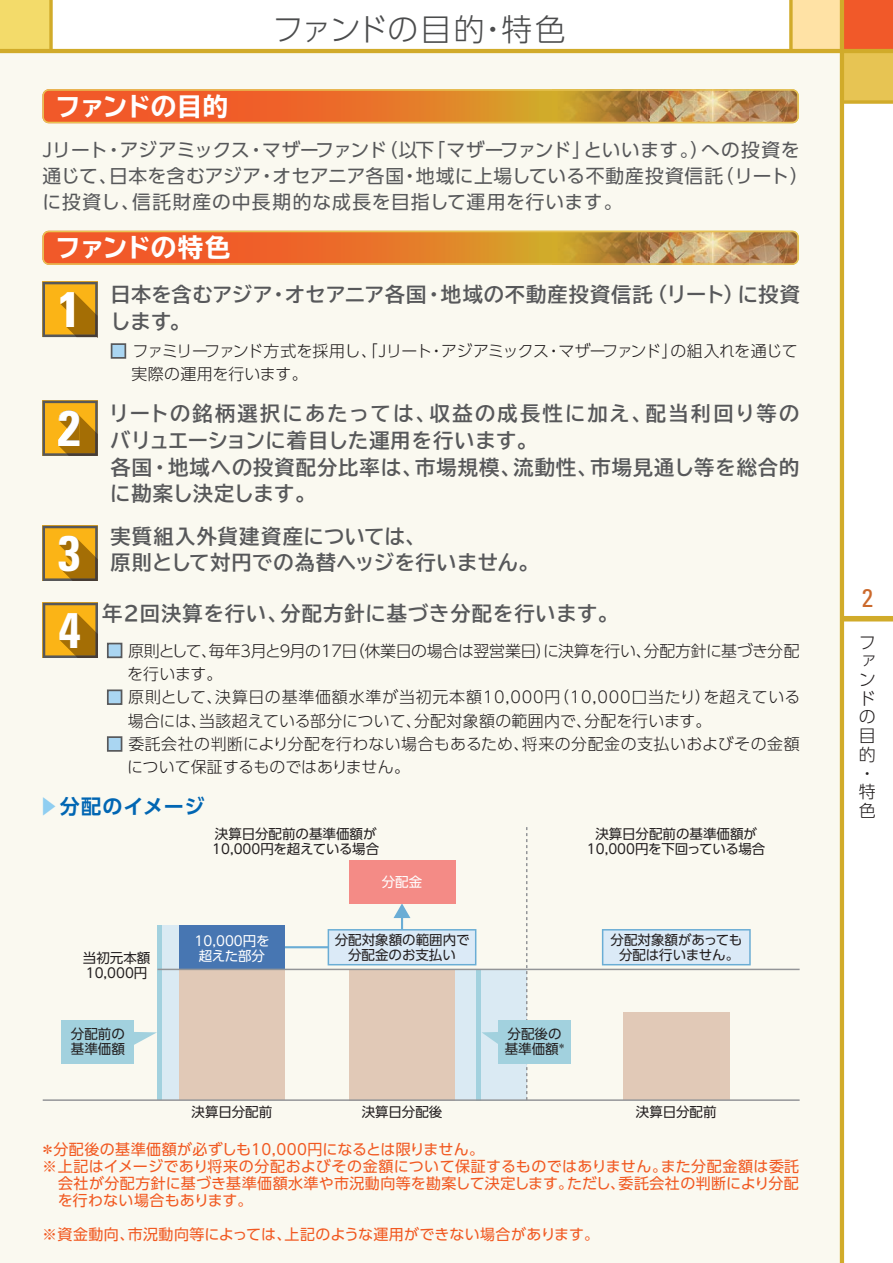
<style>
.page{position:relative;width:893px;height:1263px;background:#fff}
.page>*{position:absolute;margin:0;border:0;box-sizing:border-box;transform-origin:0 0}
.t1{font:700 condensed 49.95px "Univers";color:#fff}
.t2{font:300 30.9px "UD Shin Go Pro";letter-spacing:.005em;color:#4b4c4d}
.t3{font:700 expanded 25.5px "TBUD Go Std";letter-spacing:-.025em;color:#fff}
.t4{font:condensed 25.5px "Univers";color:#cb692c}
.t5{font:700 20.25px/26.7px "TBUD Go Std";letter-spacing:.05em;color:#57585a}
.t6{font:700 20.25px/26.7px "TBUD Go Std";letter-spacing:.025em;color:#57585a}
.t7{font:700 20.1px "UD Shin Go Pro De";letter-spacing:.035em;color:#0166b3}
.t8{font:18.75px/26.2px "UD Shin Go Pro";letter-spacing:.025em;color:#57585a}
.t9{font:300 16.95px/18.8px "UD Shin Go Pro";color:#231f20}
.t10{font:300 15.9px/23.4px "UD Shin Go Pro";letter-spacing:.02em;color:#231f20}
.t11{font:300 15.9px/23.4px "UD Shin Go Pro";color:#231f20}
.t12{font:300 15.9px/23.4px "UD Shin Go Pro";letter-spacing:-.035em;color:#231f20}
.t13{font:300 15.9px/23.4px "UD Shin Go Pro";letter-spacing:-.02em;color:#231f20}
.t14{font:15px "UD Shin Go Pro";letter-spacing:.03em;color:#f15921}
.t15{font:13.5px/15px "UD Shin Go Pro";color:#231f20}
.t16{font:13.5px/15px "UD Shin Go Pro";color:#fff;text-align:center}
.s1{font-weight:500;color:#aad6f2}
.s2{color:#8fcef1}
</style>
<div class="page">
<div style="left:0;top:0;width:51px;height:51px;background:#f3db6a"></div>
<div style="left:842px;top:0;width:51px;height:51px;background:#f15929"></div>
<div style="left:842px;top:51px;width:51px;height:51px;background:#e7c453"></div>
<div style="left:791px;top:0;width:51px;height:51px;background:#ffe2a5"></div>
<div style="left:842px;top:616px;width:51px;height:5px;background:#d1ab2a"></div>
<div style="left:0;top:51px;width:842px;height:1212px;background:#faf9f0"></div>
<hr style="left:840px;top:0;width:4px;height:1263px;background:#d1ab2a">
<hr style="left:0;top:49px;width:893px;height:4px;background:#d1ab2a">
<svg style="left:844px;top:100px;width:49px;height:4px"></svg>
<svg style="left:49px;top:0;width:4px;height:49px"></svg>
<svg style="left:789px;top:0;width:4px;height:49px"></svg>
<svg style="left:42px;top:89px;width:757px;height:34px;background:#db8139"></svg>
<svg style="left:42px;top:231px;width:757px;height:34px;background:#db8139"></svg>
<div style="left:111px;top:343px;width:15px;height:16px;border:2px solid #57585a"></div>
<svg style="left:42px;top:282px;width:56px;height:55px;background:#c8911c"></svg>
<svg style="left:42px;top:526px;width:56px;height:55px;background:#bf8a1a"></svg>
<svg style="left:42px;top:401px;width:56px;height:55px;background:#be8d28"></svg>
<svg style="left:43px;top:603px;width:55px;height:55px;background:#bf8a1a"></svg>
<div style="left:107px;top:643px;width:15px;height:15px;border:2px solid #57585a"></div>
<div style="left:107px;top:689px;width:15px;height:16px;border:2px solid #57585a"></div>
<div style="left:107px;top:736px;width:15px;height:16px;border:2px solid #57585a"></div>
<div style="left:179px;top:925px;width:106px;height:175px;background:#e1c9b7"></div>
<div style="left:349px;top:969px;width:106px;height:131px;background:#e1c9b7"></div>
<div style="left:623px;top:1013px;width:106px;height:87px;background:#e1c9b7"></div>
<div style="left:455px;top:969px;width:72px;height:131px;background:#daeaf3"></div>
<div style="left:476px;top:969px;width:5px;height:131px;background:#a2d1de"></div>
<div style="left:179px;top:925px;width:106px;height:44px;background:#4776b2"></div>
<svg style="left:285px;top:903px;width:191px;height:62px"></svg>
<div style="left:162px;top:925px;width:17px;height:175px;background:#daeaf3"></div>
<hr style="left:158px;top:925px;width:4px;height:175px;background:#a2d1de">
<hr style="left:43px;top:1099px;width:757px;height:2px;background:#939598">
<svg style="left:526px;top:827px;width:1px;height:272px"></svg>
<div style="left:349px;top:860px;width:106px;height:43px;background:#f48b86"></div>
<svg style="left:602px;top:929px;width:149px;height:36px;background:#d1e4f3"></svg>
<div style="left:62px;top:1020px;width:72px;height:44px;background:#a2d1de"></div>
<svg style="left:134px;top:1032px;width:23px;height:13px"></svg>
<div style="left:498px;top:1020px;width:73px;height:44px;background:#a2d1de"></div>
<svg style="left:482px;top:1032px;width:16px;height:12px"></svg>
<hr style="left:158px;top:969px;width:642px;height:1px;background:#939598">
<h3 class="t3" style="left:55px;top:92px;width:175px">ファンドの目的</h3>
<h2 class="t2" style="left:272px;top:4px;width:295px">ファンドの目的・特色</h2>
<p class="t8" style="left:42px;top:136px;width:768px">Jリート・アジアミックス・マザーファンド（以下「マザーファンド」といいます。）への投資を通じて、日本を含むアジア・オセアニア各国・地域に上場している不動産投資信託（リート）に投資し、信託財産の中長期的な成長を目指して運用を行います。</p>
<h3 class="t3" style="left:55px;top:233px;width:177px">ファンドの特色</h3>
<h1 class="t1" style="left:58px;top:279px;width:24px">1</h1>
<h3 class="t6" style="left:110px;top:282px;width:691px">日本を含むアジア・オセアニア各国・地域の不動産投資信託（リート）に投資します。</h3>
<p class="t12" style="left:131px;top:339px;width:668px;text-indent:-21px"><span class="s1">■</span> ファミリーファンド方式を採用し、「Jリート・アジアミックス・マザーファンド」の組入れを通じて実際の運用を行います。</p>
<h1 class="t1" style="left:58px;top:397px;width:24px">2</h1>
<h1 class="t1" style="left:58px;top:522px;width:24px">3</h1>
<h3 class="t5" style="left:109px;top:400px;width:692px">リートの銘柄選択にあたっては、収益の成長性に加え、配当利回り等のバリュエーションに着目した運用を行います。<br>各国・地域への投資配分比率は、市場規模、流動性、市場見通し等を総合的に勘案し決定します。</h3>
<h3 class="t5" style="left:110px;top:523px;width:317px">実質組入外貨建資産については、</h3>
<h3 class="t6" style="left:110px;top:549px;width:430px">原則として対円での為替ヘッジを行いません。</h3>
<h3 class="t5" style="left:102px;top:600px;width:517px">年２回決算を行い、分配方針に基づき分配を行います。</h3>
<p class="t13" style="left:127px;top:638px;width:674px;text-indent:-21px"><span class="s1">■</span> 原則として、毎年3月と9月の17日（休業日の場合は翌営業日）に決算を行い、分配方針に基づき分配を行います。</p>
<p class="t10" style="left:128px;top:685px;width:674px;text-indent:-21px"><span class="s1">■</span> 原則として、決算日の基準価額水準が当初元本額10,000円（10,000口当たり）を超えている場合には、当該超えている部分について、分配対象額の範囲内で、分配を行います。</p>
<p class="t11" style="left:127px;top:732px;width:674px;text-indent:-20px"><span class="s1">■</span> 委託会社の判断により分配を行わない場合もあるため、将来の分配金の支払いおよびその金額について保証するものではありません。</p>
<h3 class="t7" style="left:38px;top:790px;width:168px"><span class="s2">▶</span>分配のイメージ</h3>
<h1 class="t1" style="left:58px;top:599px;width:24px">4</h1>
<p class="t15" style="left:212px;top:826px;width:168px">決算日分配前の基準価額が<br>10,000円を超えている場合</p>
<p class="t15" style="left:587px;top:826px;width:180px;text-align:center">決算日分配前の基準価額が<br>10,000円を下回っている場合</p>
<p class="t15" style="left:83px;top:950px;width:69px">当初元本額<br>10,000円</p>
<p class="t16" style="left:195px;top:932px;width:76px">10,000円を超えた部分</p>
<p class="t16" style="left:382px;top:874px;width:42px">分配金</p>
<p class="t15" style="left:335px;top:932px;width:136px;text-align:center">分配対象額の範囲内で分配金のお支払い</p>
<p class="t15" style="left:610px;top:932px;width:133px;text-align:center">分配対象額があっても分配は行いません。</p>
<p class="t15" style="left:71px;top:1026px;width:56px">分配前の基準価額</p>
<p class="t15" style="left:505px;top:1025px;width:62px">分配後の基準価額<sup>＊</sup></p>
<p class="t15" style="left:362px;top:1104px;width:82px">決算日分配後</p>
<p class="t15" style="left:192px;top:1104px;width:82px">決算日分配前</p>
<p class="t15" style="left:636px;top:1104px;width:82px">決算日分配前</p>
<p class="t14" style="left:40px;top:1137px;width:446px">＊分配後の基準価額が必ずしも10,000円になるとは限りません。</p>
<p class="t14" style="left:42px;top:1154px;width:759px">※上記はイメージであり将来の分配およびその金額について保証するものではありません。また分配金額は委託</p>
<p class="t14" style="left:58px;top:1171px;width:742px">会社が分配方針に基づき基準価額水準や市況動向等を勘案して決定します。ただし、委託会社の判断により分配</p>
<p class="t14" style="left:58px;top:1188px;width:196px">を行わない場合もあります。</p>
<p class="t14" style="left:42px;top:1222px;width:558px">※資金動向、市況動向等によっては、上記のような運用ができない場合があります。</p>
<h3 class="t4" style="left:862px;top:582px;width:13px">2</h3>
<p class="t9" style="left:859px;top:632px;width:18px">ファンドの目的・特色</p>
</div>
